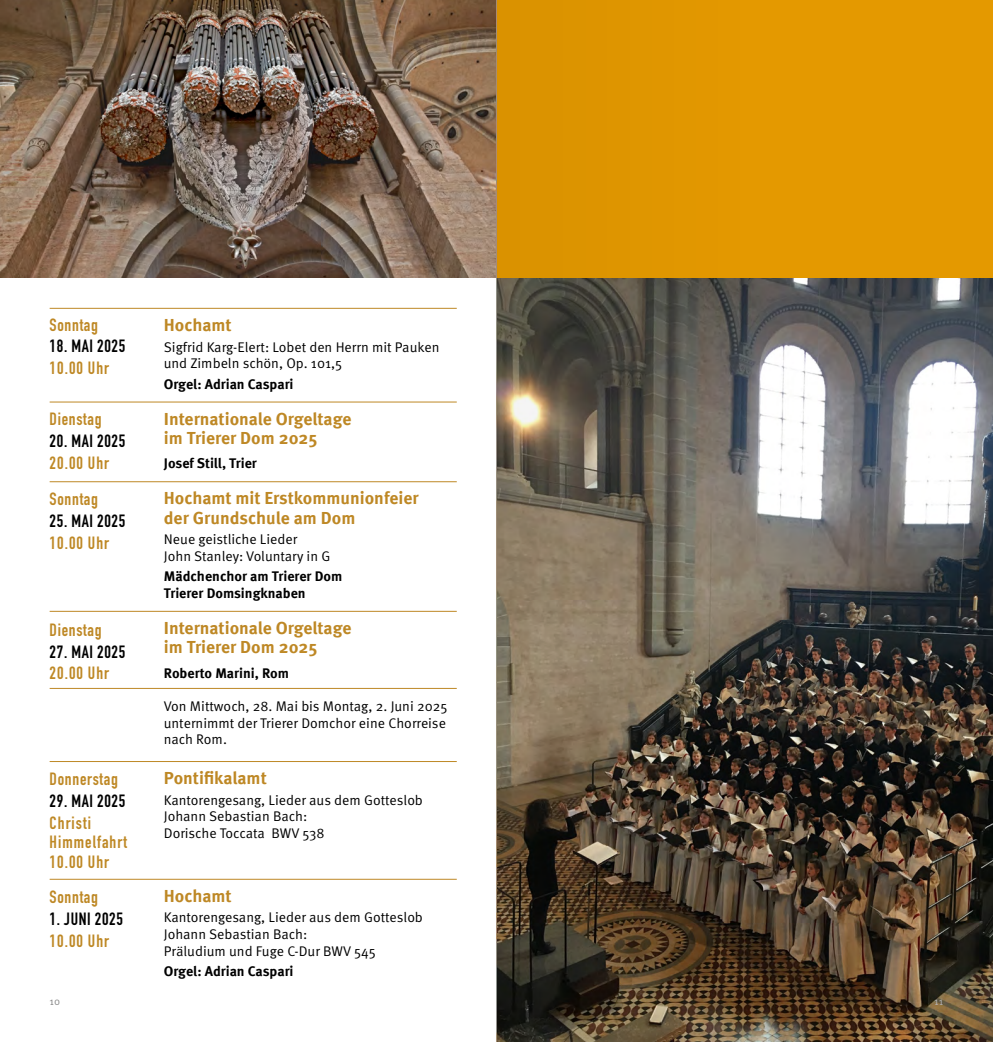
<style>
.page{position:relative;width:993px;height:1042px;background:#fff}
.page>*{position:absolute;margin:0;border:0;box-sizing:border-box;transform-origin:0 0}
.t1{font:700 17.5px/19.2px "Meta Pro";color:#be8825}
.t2{font:700 17.5px/36.6px "DIN Condensed";letter-spacing:.04em;color:#be8825}
.t3{font:700 17.5px "DIN Condensed";letter-spacing:.04em;color:#000}
.t4{font:700 17.5px/19.2px "DIN Condensed";letter-spacing:.06em;color:#be8825}
.t5{font:14px/16.6px "Meta Pro";color:#000}
.t6{font:700 14px/16.6px "Meta Pro";color:#000}
.t7{font:10.5px "Meta Pro";color:#878787}
.t8{font:10.5px "Meta Pro";color:#b3b2b2}
</style>
<div class="page">
<hr style="left:50px;top:308px;width:406px;height:1px;background:#be8825">
<hr style="left:50px;top:402px;width:406px;height:1px;background:#be8825">
<hr style="left:50px;top:481px;width:406px;height:1px;background:#be8825">
<hr style="left:50px;top:611px;width:406px;height:1px;background:#be8825">
<hr style="left:50px;top:688px;width:406px;height:1px;background:#be8825">
<hr style="left:50px;top:761px;width:406px;height:1px;background:#be8825">
<hr style="left:50px;top:879px;width:406px;height:1px;background:#be8825">
<img style="left:759px;top:278px;width:233px;height:764px">
<div style="left:496px;top:0;width:496px;height:278px;background:#e49900"></div>
<img style="left:0;top:0;width:496px;height:278px">
<svg style="left:496px;top:0;width:263px;height:1042px"></svg>
<p class="t2" style="left:50px;top:306px;width:50px">Sonntag</p>
<p class="t3" style="left:50px;top:334px;width:77px">18. MAI 2025</p>
<p class="t2" style="left:50px;top:350px;width:61px">10.00 Uhr</p>
<p class="t2" style="left:50px;top:400px;width:53px">Dienstag</p>
<p class="t3" style="left:50px;top:429px;width:77px">20. MAI 2025</p>
<p class="t2" style="left:50px;top:444px;width:61px">20.00 Uhr<br>Sonntag</p>
<p class="t3" style="left:50px;top:509px;width:77px">25. MAI 2025</p>
<p class="t2" style="left:50px;top:524px;width:61px">10.00 Uhr</p>
<p class="t2" style="left:50px;top:611px;width:53px">Dienstag</p>
<p class="t3" style="left:50px;top:639px;width:77px">27. MAI 2025</p>
<p class="t2" style="left:50px;top:655px;width:61px">20.00 Uhr</p>
<p class="t2" style="left:50px;top:761px;width:70px">Donnerstag</p>
<p class="t3" style="left:50px;top:789px;width:77px">29. MAI 2025</p>
<p class="t4" style="left:50px;top:813px;width:79px">Christi<br>Himmelfahrt<br>10.00 Uhr</p>
<p class="t2" style="left:50px;top:878px;width:50px">Sonntag</p>
<p class="t3" style="left:50px;top:907px;width:75px">1. JUNI 2025</p>
<p class="t2" style="left:50px;top:922px;width:61px">10.00 Uhr</p>
<p class="t1" style="left:164px;top:314px;width:69px">Hochamt</p>
<p class="t5" style="left:164px;top:339px;width:277px">Sigfrid Karg-Elert: Lobet den Herrn mit Pauken und Zimbeln schön, Op. 101,5</p>
<p class="t6" style="left:164px;top:375px;width:131px">Orgel: Adrian Caspari</p>
<p class="t1" style="left:164px;top:408px;width:189px">Internationale Orgeltage im Trierer Dom 2025</p>
<p class="t6" style="left:164px;top:454px;width:95px">Josef Still, Trier</p>
<p class="t1" style="left:164px;top:487px;width:256px">Hochamt mit Erstkommunionfeier der Grundschule am Dom</p>
<p class="t5" style="left:164px;top:531px;width:168px">Neue geistliche Lieder<br>John Stanley: Voluntary in G</p>
<p class="t6" style="left:164px;top:567px;width:180px">Mädchenchor am Trierer Dom<br>Trierer Domsingknaben</p>
<p class="t1" style="left:164px;top:617px;width:189px">Internationale Orgeltage im Trierer Dom 2025</p>
<p class="t6" style="left:164px;top:664px;width:127px">Roberto Marini, Rom</p>
<p class="t5" style="left:164px;top:698px;width:285px;text-align:justify">Von Mittwoch, 28. Mai bis Montag, 2. Juni 2025 unternimmt der Trierer Domchor eine Chorreise nach Rom.</p>
<p class="t1" style="left:164px;top:767px;width:104px">Pontifikalamt</p>
<p class="t5" style="left:164px;top:792px;width:260px">Kantorengesang, Lieder aus dem Gotteslob<br>Johann Sebastian Bach:<br>Dorische Toccata BWV 538</p>
<p class="t1" style="left:164px;top:885px;width:69px">Hochamt</p>
<p class="t5" style="left:164px;top:910px;width:260px">Kantorengesang, Lieder aus dem Gotteslob<br>Johann Sebastian Bach:<br>Präludium und Fuge C-Dur BWV 545</p>
<p class="t6" style="left:164px;top:962px;width:131px">Orgel: Adrian Caspari</p>
<p class="t7" style="left:50px;top:995px;width:12px">10</p>
<p class="t8" style="left:933px;top:995px;width:11px">11</p>
</div>
